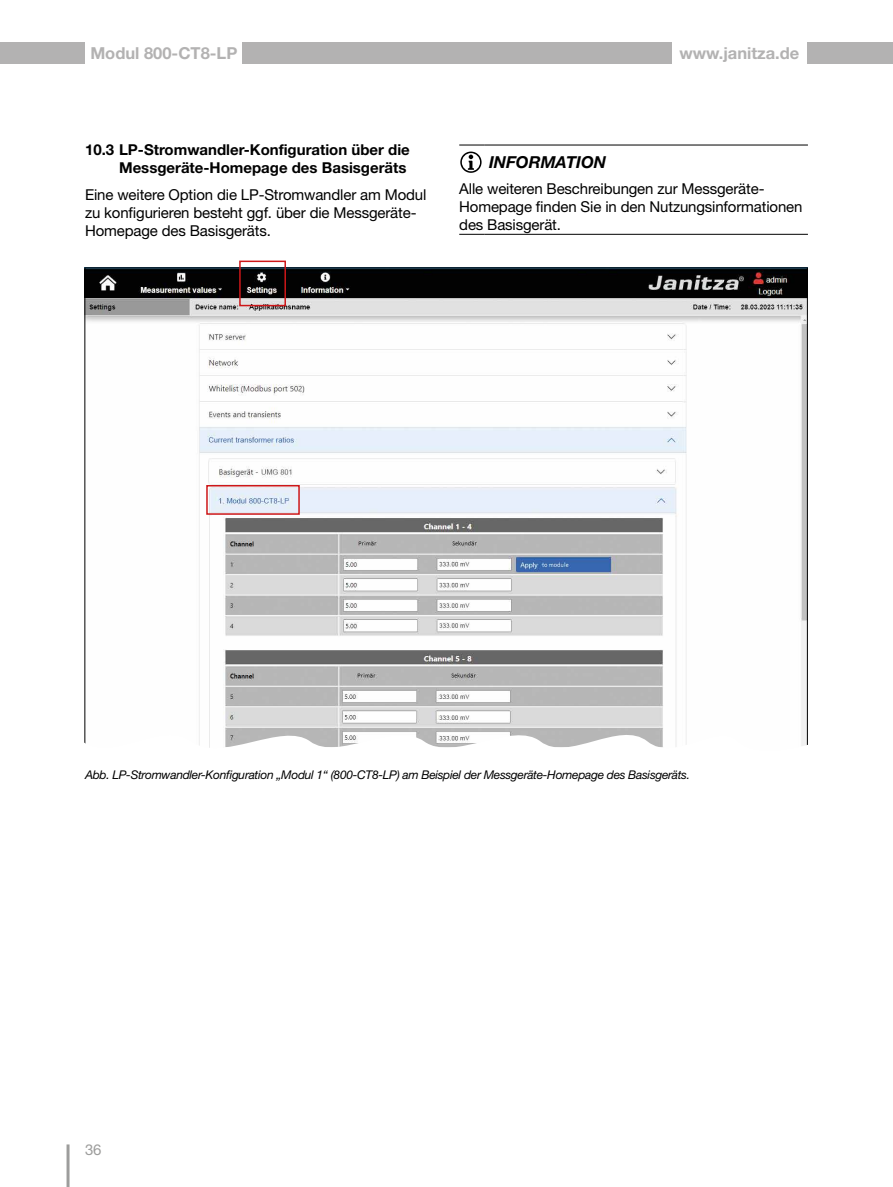
<style>
.page{position:relative;width:893px;height:1187px;background:#fff}
.page>*{position:absolute;margin:0;border:0;box-sizing:border-box;transform-origin:0 0}
.t1{font:700 16.5px "Helvetica Neue LT Pro";color:#b3b2b2}
.t2{font:italic 700 16.5px "Helvetica Neue LT Pro";color:#000}
.t3{font:15px/18px "Helvetica Neue LT Pro";letter-spacing:-.01em;color:#000}
.t4{font:700 15px/18px "Helvetica Neue LT Pro";color:#000;text-align:right}
.t5{font:15px "Helvetica Neue LT Pro";color:#9d9d9c}
.t6{font:italic 12px "Helvetica Neue LT Pro";letter-spacing:-.025em;color:#000}
</style>
<div class="page">
<hr style="left:67px;top:1144px;width:3px;height:42px;background:#9d9d9c">
<div style="left:0;top:43px;width:85px;height:21px;background:#b3b2b2"></div>
<div style="left:242px;top:43px;width:430px;height:21px;background:#b3b2b2"></div>
<div style="left:808px;top:43px;width:85px;height:21px;background:#b3b2b2"></div>
<hr style="left:485px;top:145px;width:323px;height:1px;background:#000">
<svg style="left:459px;top:234px;width:26px;height:1px"></svg>
<hr style="left:485px;top:234px;width:323px;height:1px;background:#000">
<svg style="left:459px;top:145px;width:26px;height:28px"></svg>
<img style="left:87px;top:270px;width:719px;height:449px">
<svg style="left:84px;top:719px;width:724px;height:29px"></svg>
<div style="left:239px;top:260px;width:47px;height:46px;border:2px solid #cd1719"></div>
<div style="left:206px;top:485px;width:94px;height:29px;border:2px solid #cd1719"></div>
<p class="t1" style="left:90px;top:42px;width:148px">Modul 800-CT8-LP</p>
<p class="t1" style="left:679px;top:42px;width:122px">www.janitza.de</p>
<p class="t4" style="left:85px;top:141px;width:326px">10.3 LP-Stromwandler-Konfiguration über die<br>Messgeräte-Homepage des Basisgeräts</p>
<p class="t3" style="left:85px;top:185px;width:343px">Eine weitere Option die LP-Stromwandler am Modul zu konfigurieren besteht ggf. über die Messgeräte-<br>Homepage des Basisgeräts.</p>
<p class="t2" style="left:489px;top:152px;width:119px">INFORMATION</p>
<p class="t3" style="left:459px;top:179px;width:345px">Alle weiteren Beschreibungen zur Messgeräte-<br>Homepage finden Sie in den Nutzungsinformationen des Basisgerät.</p>
<p class="t6" style="left:85px;top:766px;width:607px">Abb. LP-Stromwandler-Konfiguration „Modul 1“ (800-CT8-LP) am Beispiel der Messgeräte-Homepage des Basisgeräts.</p>
<p class="t5" style="left:85px;top:1140px;width:18px">36</p>
</div>
